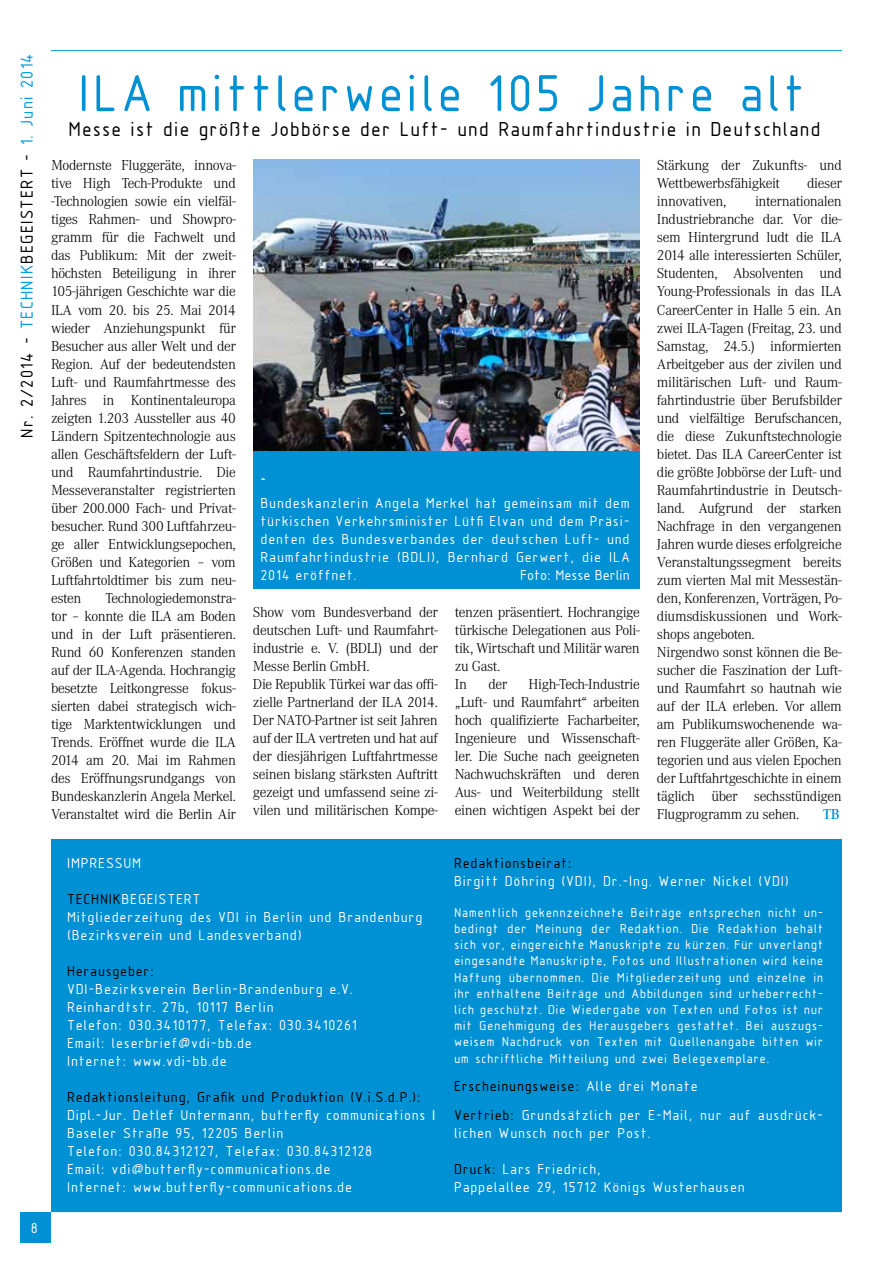
<style>
.page{position:relative;width:893px;height:1263px;background:#fff}
.page>*{position:absolute;margin:0;border:0;box-sizing:border-box;transform-origin:0 0}
.t1{font:54px "Isonorm 3098 LW20";color:#0090d4}
.t2{font:21px "Isonorm 3098 LW20";letter-spacing:-.005em;color:#000}
.t3{font:18px "Isonorm 3098 LW20";color:#000}
.t4{font:18px "Isonorm 3098 LW20";color:#fff}
.t5{font:300 15px/18px "Corporate A";letter-spacing:-.025em;color:#000}
.t6{font:15px/18px "Isonorm 3098 LW20";color:#fff}
.t7{font:15px "Isonorm 3098 LW20";color:#000}
.t8{font:15px "Isonorm 3098 LW20";letter-spacing:-.05em;color:#fff}
.t9{font:600 15px "Corporate A";color:#0090d4}
.t10{font:13.5px/16.2px "Isonorm 3098 LW20";color:#fff;text-align:justify}
.s1{color:#009fdd}
.s2{color:#000}
</style>
<div class="page">
<hr style="left:51px;top:50px;width:791px;height:1px;background:#0090d4">
<div style="left:20px;top:1212px;width:31px;height:30px;background:#0090d4"></div>
<div style="left:51px;top:839px;width:791px;height:373px;background:#0090d4"></div>
<img style="left:253px;top:159px;width:387px;height:292px">
<div style="left:253px;top:451px;width:387px;height:138px;background:#0090d4"></div>
<p class="t3" style="left:18px;top:437px;width:387px;rotate:-90deg">Nr. 2/2014 - <span class="s1">TECHNIK</span>BEGEISTERT - <span class="s1">1. Juni 2014</span></p>
<h1 class="t1" style="left:82px;top:66px;width:731px">ILA mittlerweile 105 Jahre alt</h1>
<h2 class="t2" style="left:70px;top:119px;width:755px">Messe ist die größte Jobbörse der Luft- und Raumfahrtindustrie in Deutschland</h2>
<p class="t5" style="left:51px;top:157px;width:186px;text-align:justify">Modernste Fluggeräte, innova&shy;tive High Tech-Produkte und -Technologien sowie ein vielfäl&shy;tiges Rahmen- und Showpro&shy;gramm für die Fachwelt und das Publikum: Mit der zweit&shy;höchsten Beteiligung in ihrer 105-jährigen Geschichte war die ILA vom 20. bis 25. Mai 2014 wieder Anziehungspunkt für Besucher aus aller Welt und der Region. Auf der bedeutendsten Luft- und Raumfahrtmesse des Jahres in Kontinentaleuropa zeigten 1.203 Aussteller aus 40<br>Ländern Spitzentechnologie aus allen Geschäftsfeldern der Luft&shy;und Raumfahrtindustrie. Die Messeveranstalter registrierten über 200.000 Fach- und Privat&shy;besucher. Rund 300 Luftfahrzeu&shy;ge aller Entwicklungsepochen, Größen und Kategorien – vom Luftfahrtoldtimer bis zum neu&shy;esten</p>
<p class="t5" style="left:657px;top:157px;width:186px">Stärkung der Zukunfts- und<br>Wettbewerbsfähigkeit</p>
<p class="t5" style="left:807px;top:175px;width:36px">dieser</p>
<p class="t5" style="left:657px;top:193px;width:186px;text-indent:98px">internationalen<br>Industriebranche dar. Vor die&shy;sem Hintergrund ludt die ILA<br>2014 alle interessierten Schüler,<br>Studenten, Absolventen und<br>Young-Professionals in das ILA<br>CareerCenter in Halle 5 ein. An zwei ILA-Tagen (Freitag, 23. und<br>Samstag, 24.5.) informierten<br>Arbeitgeber aus der zivilen und militärischen Luft- und Raum&shy;fahrtindustrie über Berufsbilder und vielfältige Berufschancen, die diese Zukunftstechnologie bietet. Das ILA CareerCenter ist die größte Jobbörse der Luft- und<br>Raumfahrtindustrie in Deutsch&shy;land. Aufgrund der starken<br>Nachfrage in den vergangenen<br>Jahren wurde dieses erfolgreiche<br>Veranstaltungssegment bereits zum vierten Mal mit Messestän&shy;den, Konferenzen, Vorträgen, Po&shy;diumsdiskussionen und Work&shy;shops angeboten.<br>Nirgendwo sonst können die Be&shy;sucher die Faszination der Luft&shy;und Raumfahrt so hautnah wie auf der ILA erleben. Vor allem am Publikumswochenende wa&shy;ren Fluggeräte aller Größen, Ka&shy;tegorien und aus vielen Epochen der Luftfahrtgeschichte in einem täglich über sechsstündigen<br>Flugprogramm zu sehen.</p>
<p class="t5" style="left:657px;top:193px;width:71px">innovativen,</p>
<p class="t4" style="left:261px;top:475px;width:7px">^</p>
<p class="t6" style="left:261px;top:495px;width:371px;text-align:justify">Bundeskanzlerin Angela Merkel hat gemeinsam mit dem türkischen Verkehrsminister Lütfi Elvan und dem Präsi&shy;denten des Bundesverbandes der deutschen Luft- und Raumfahrtindustrie (BDLI), Bernhard Gerwert, die ILA 2014 eröffnet.</p>
<p class="t8" style="left:521px;top:568px;width:112px">Foto: Messe Berlin</p>
<p class="t5" style="left:51px;top:589px;width:186px;text-align:justify;text-indent:54px">Technologiedemonstra&shy;tor – konnte die ILA am Boden und in der Luft präsentieren.<br>Rund 60 Konferenzen standen auf der ILA-Agenda. Hochrangig besetzte Leitkongresse fokus&shy;sierten dabei strategisch wich&shy;tige Marktentwicklungen und Trends. Eröffnet wurde die ILA 2014 am 20. Mai im Rahmen des Eröffnungsrundgangs von Bundeskanzlerin Angela Merkel.<br>Veranstaltet wird die Berlin Air</p>
<p class="t5" style="left:253px;top:603px;width:186px">Show vom Bundesverband der deutschen Luft- und Raumfahrt&shy;industrie e. V. (BDLI) und der<br>Messe Berlin GmbH.<br>Die Republik Türkei war das offi&shy;zielle Partnerland der ILA 2014.<br>Der NATO-Partner ist seit Jahren auf der ILA vertreten und hat auf der diesjährigen Luftfahrtmesse seinen bislang stärksten Auftritt gezeigt und umfassend seine zi&shy;vilen und militärischen Kompe-</p>
<p class="t5" style="left:455px;top:603px;width:186px">tenzen präsentiert. Hochrangige türkische Delegationen aus Poli&shy;tik, Wirtschaft und Militär waren zu Gast.<br>In</p>
<p class="t5" style="left:455px;top:675px;width:186px;text-align:justify;text-indent:74px">High-Tech-Industrie „Luft- und Raumfahrt“ arbeiten hoch qualifizierte Facharbeiter, Ingenieure und Wissenschaft&shy;ler. Die Suche nach geeigneten Nachwuchskräften und deren Aus- und Weiterbildung stellt einen wichtigen Aspekt bei der</p>
<p class="t5" style="left:488px;top:675px;width:20px">der</p>
<p class="t9" style="left:823px;top:805px;width:18px">TB</p>
<p class="t6" style="left:32px;top:1219px;width:9px">8</p>
<p class="t6" style="left:68px;top:854px;width:77px">IMPRESSUM</p>
<p class="t6" style="left:68px;top:890px;width:358px"><span class="s2">TECHNIK</span>BEGEISTERT<br>Mitgliederzeitung des VDI in Berlin und Brandenburg (Bezirksverein und Landesverband)</p>
<p class="t7" style="left:68px;top:963px;width:90px">Herausgeber:</p>
<p class="t6" style="left:68px;top:980px;width:292px">VDI-Bezirksverein Berlin-Brandenburg e.V.<br>Reinhardtstr. 27b, 10117 Berlin<br>Telefon: 030.3410177, Telefax: 030.3410261<br>Email: leserbrief@vdi-bb.de<br>Internet: www.vdi-bb.de</p>
<p class="t7" style="left:68px;top:1089px;width:356px">Redaktionsleitung, Grafik und Produktion (V.i.S.d.P.):</p>
<p class="t6" style="left:68px;top:1106px;width:370px">Dipl.-Jur. Detlef Untermann, butterfly communications | Baseler Straße 95, 12205 Berlin<br>Telefon: 030.84312127, Telefax: 030.84312128<br>Email: vdi@butterfly-communications.de<br>Internet: www.butterfly-communications.de</p>
<p class="t7" style="left:455px;top:855px;width:120px">Redaktionsbeirat:</p>
<p class="t6" style="left:455px;top:872px;width:337px">Birgitt Döhring (VDI), Dr.-Ing. Werner Nickel (VDI)</p>
<p class="t10" style="left:455px;top:904px;width:371px">Namentlich gekennzeichnete Beiträge entsprechen nicht un&shy;bedingt der Meinung der Redaktion. Die Redaktion behält sich vor, eingereichte Manuskripte zu kürzen. Für unverlangt eingesandte Manuskripte, Fotos und Illustrationen wird keine Haftung übernommen. Die Mitgliederzeitung und einzelne in ihr enthaltene Beiträge und Abbildungen sind urheberrecht&shy;lich geschützt. Die Wiedergabe von Texten und Fotos ist nur mit Genehmigung des Herausgebers gestattet. Bei auszugs&shy;weisem Nachdruck von Texten mit Quellenangabe bitten wir um schriftliche Mitteilung und zwei Belegexemplare.</p>
<p class="t6" style="left:455px;top:1072px;width:371px;line-height:28.8px"><span class="s2">Erscheinungsweise:</span> Alle drei Monate<br><span class="s2">Vertrieb:</span> Grundsätzlich per E-Mail, nur auf ausdrück-</p>
<p class="t6" style="left:455px;top:1124px;width:199px">lichen Wunsch noch per Post.</p>
<p class="t6" style="left:455px;top:1160px;width:293px"><span class="s2">Druck:</span> Lars Friedrich,<br>Pappelallee 29, 15712 Königs Wusterhausen</p>
</div>
